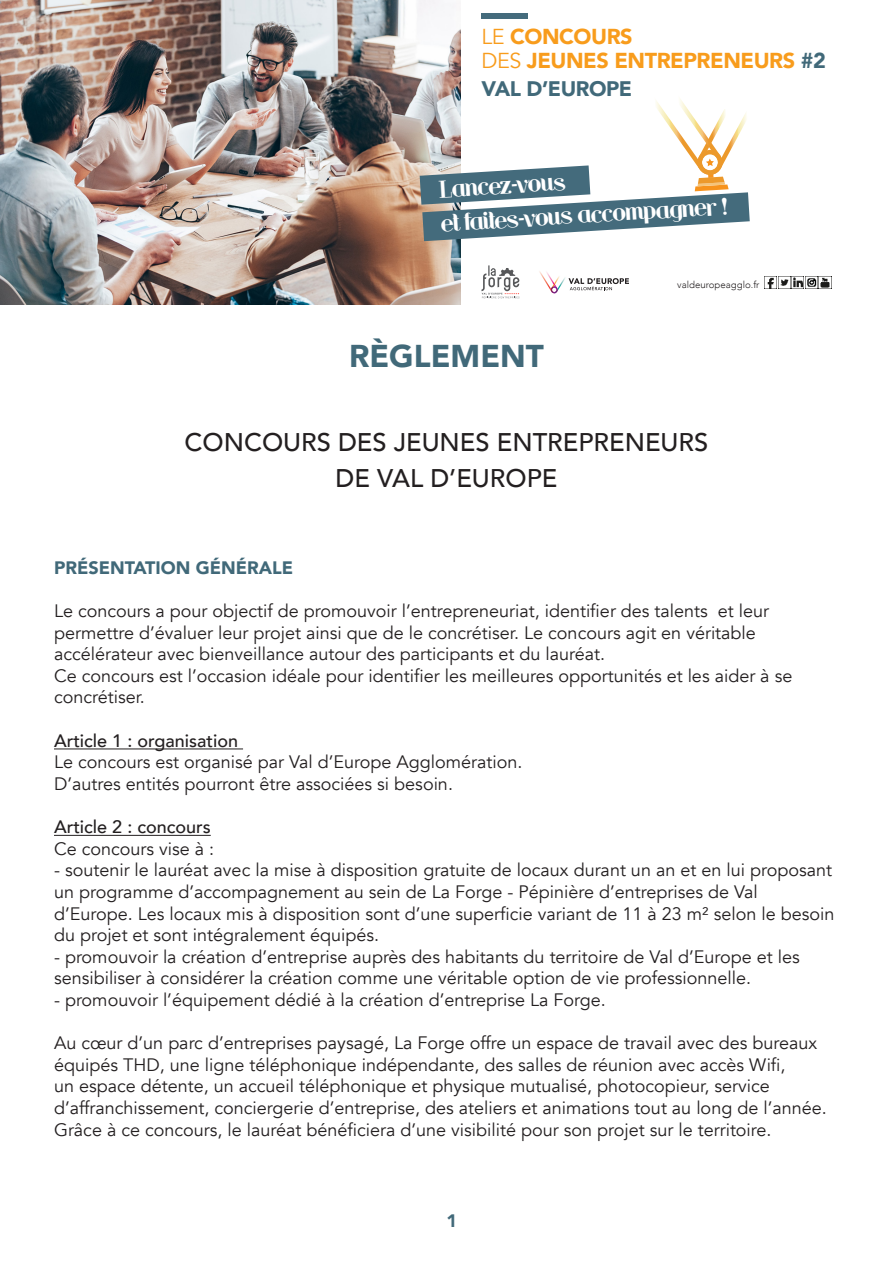
<style>
.page{position:relative;width:893px;height:1263px;background:#fff}
.page>*{position:absolute;margin:0;border:0;box-sizing:border-box;transform-origin:0 0}
.t1{font:900 31.5px "Avenir";color:#416979}
.t2{font:500 25.5px/36px "Avenir";color:#231f20;text-align:center}
.t3{font:22.8px "Riot Squad";color:#fff}
.t4{font:900 21.6px "Avenir";letter-spacing:-.02em;color:#f89c1c}
.t5{font:900 21px "Avenir";letter-spacing:-.02em;color:#416979}
.t6{font:18px/21.6px "Avenir";color:#231f20}
.t7{font:500 18px/21.6px "Avenir";color:#231f20}
.t8{font:900 18px "Avenir";color:#416979}
.t9{font:300 9.75px "Avenir";color:#231f20}
.s1{font-weight:400}
.s2{color:#416979}
.s3{font-weight:500}
</style>
<div class="page">
<img style="left:1px;top:1px;width:460px;height:303px">
<div style="left:481px;top:14px;width:47px;height:5px;background:#446b7c"></div>
<svg style="left:420px;top:93px;width:330px;height:148px"></svg>
<svg style="left:764px;top:276px;width:67px;height:13px"></svg>
<svg style="left:481px;top:265px;width:38px;height:33px"></svg>
<svg style="left:569px;top:278px;width:60px;height:12px"></svg>
<img style="left:560px;top:277px;width:6px;height:10px">
<img style="left:539px;top:271px;width:6px;height:10px">
<img style="left:545px;top:272px;width:6px;height:19px">
<svg style="left:551px;top:276px;width:9px;height:17px"></svg>
<hr style="left:54px;top:748px;width:189px;height:1px;background:#231f20">
<hr style="left:54px;top:835px;width:157px;height:1px;background:#231f20">
<p class="t4" style="left:481px;top:18px;width:153px"><span class="s1">LE</span> CONCOURS</p>
<p class="t4" style="left:481px;top:42px;width:346px"><span class="s1">DES</span> JEUNES ENTREPRENEURS <span class="s2">#2</span></p>
<p class="t5" style="left:481px;top:71px;width:152px">VAL D’EUROPE</p>
<p class="t3" style="left:438px;top:177px;width:128px;rotate:-4deg">Lancez-vous</p>
<p class="t3" style="left:440px;top:212px;width:288px;rotate:-4deg">et faites-vous accompagner !</p>
<p class="t1" style="left:349px;top:329px;width:196px">RÈGLEMENT</p>
<p class="t9" style="left:677px;top:279px;width:84px">valdeuropeagglo.fr</p>
<p class="t2" style="left:185px;top:423px;width:525px">CONCOURS DES JEUNES ENTREPRENEURS<br>DE VAL D’EUROPE</p>
<p class="t8" style="left:54px;top:552px;width:241px">PRÉSENTATION GÉNÉRALE</p>
<p class="t6" style="left:54px;top:600px;width:740px">Le concours a pour objectif de promouvoir l’entrepreneuriat, identifier des talents et leur permettre d’évaluer leur projet ainsi que de le concrétiser. Le concours agit en véritable accélérateur avec bienveillance autour des participants et du lauréat.<br>Ce concours est l’occasion idéale pour identifier les meilleures opportunités et les aider à se concrétiser.</p>
<p class="t6" style="left:54px;top:730px;width:470px"><span class="s3">Article 1 : organisation<br></span>Le concours est organisé par Val d’Europe Agglomération.<br>D’autres entités pourront être associées si besoin.</p>
<p class="t7" style="left:54px;top:815px;width:162px">Article 2 : concours<br><span class="s1">Ce concours vise à :</span></p>
<p class="t6" style="left:54px;top:860px;width:782px">- soutenir le lauréat avec la mise à disposition gratuite de locaux durant un an et en lui proposant un programme d’accompagnement au sein de La Forge - Pépinière d’entreprises de Val d’Europe. Les locaux mis à disposition sont d’une superficie variant de 11 à 23 m² selon le besoin du projet et sont intégralement équipés.</p>
<p class="t6" style="left:54px;top:946px;width:747px">- promouvoir la création d’entreprise auprès des habitants du territoire de Val d’Europe et les sensibiliser à considérer la création comme une véritable option de vie professionnelle.</p>
<p class="t6" style="left:54px;top:989px;width:553px">- promouvoir l’équipement dédié à la création d’entreprise La Forge.</p>
<p class="t6" style="left:54px;top:1032px;width:774px">Au cœur d’un parc d’entreprises paysagé, La Forge offre un espace de travail avec des bureaux équipés THD, une ligne téléphonique indépendante, des salles de réunion avec accès Wifi,<br>un espace détente, un accueil téléphonique et physique mutualisé, photocopieur, service d’affranchissement, conciergerie d’entreprise, des ateliers et animations tout au long de l’année.<br>Grâce à ce concours, le lauréat bénéficiera d’une visibilité pour son projet sur le territoire.</p>
<p class="t8" style="left:446px;top:1205px;width:12px">1</p>
</div>
